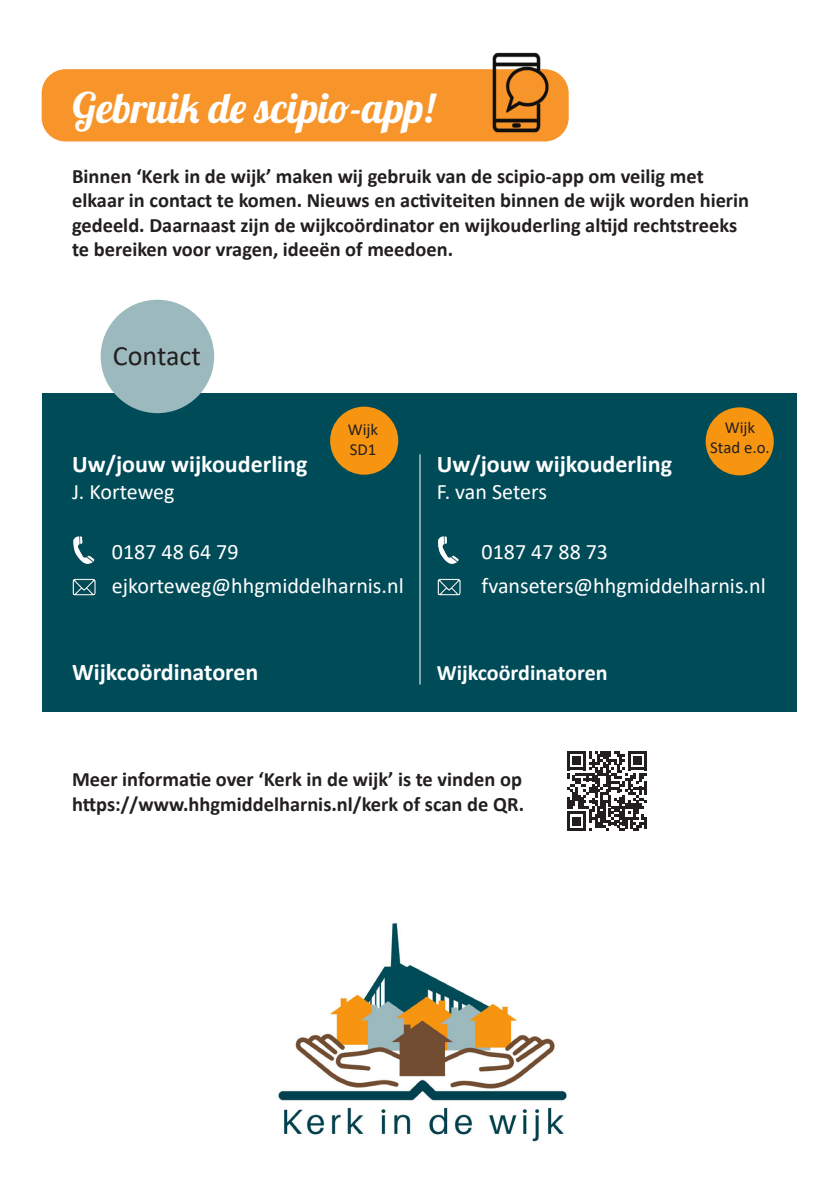
<style>
.page{position:relative;width:840px;height:1191px;background:#fff}
.page>*{position:absolute;margin:0;border:0;box-sizing:border-box;transform-origin:0 0}
.t1{font:42px "Lobster 1.4";color:#fff}
.t2{font:28px "Calibri";color:#231f20}
.t3{font:700 24px "Calibri";color:#fff}
.t4{font:22px "Calibri";color:#fff}
.t5{font:700 22px "Calibri";color:#fff}
.t6{font:700 20.4px/24.4px "Calibri";color:#231f20}
.t7{font:16.8px/20.2px "Calibri";color:#231f20}
</style>
<div class="page">
<div style="left:42px;top:69px;width:526px;height:72px;background:#f7952b;border-radius:24px"></div>
<img style="left:278px;top:923px;width:289px;height:219px">
<div style="left:42px;top:393px;width:754px;height:318px;background:#004b58"></div>
<div style="left:101px;top:300px;width:113px;height:113px;background:#9cb9bd;border-radius:50%"></div>
<img style="left:63px;top:530px;width:39px;height:39px;border-radius:19px">
<img style="left:65px;top:567px;width:38px;height:39px;border-radius:18px">
<img style="left:460px;top:52px;width:109px;height:90px">
<div style="left:330px;top:406px;width:68px;height:69px;background:#f79510;border-radius:50%"></div>
<div style="left:705px;top:407px;width:68px;height:68px;background:#f79510;border-radius:50%"></div>
<hr style="left:419px;top:454px;width:1px;height:230px;background:#fff">
<svg style="left:567px;top:751px;width:79px;height:80px"></svg>
<img style="left:428px;top:530px;width:38px;height:39px;border-radius:19px">
<img style="left:429px;top:567px;width:39px;height:39px;border-radius:18px">
<p class="t1" style="left:72px;top:81px;width:363px">Gebruik de scipio-app!</p>
<p class="t6" style="left:72px;top:163px;width:678px">Binnen ‘Kerk in de wijk’ maken wij gebruik van de scipio-app om veilig met elkaar in contact te komen. Nieuws en activiteiten binnen de wijk worden hierin gedeeld. Daarnaast zijn de wijkcoördinator en wijkouderling altijd rechtstreeks te bereiken voor vragen, ideeën of meedoen.</p>
<p class="t2" style="left:113px;top:336px;width:89px">Contact</p>
<p class="t3" style="left:72px;top:447px;width:237px">Uw/jouw wijkouderling</p>
<p class="t4" style="left:72px;top:476px;width:104px">J. Korteweg</p>
<p class="t7" style="left:347px;top:419px;width:32px">Wijk<br>SD1</p>
<p class="t7" style="left:709px;top:416px;width:61px;text-align:center">Wijk<br>Stad e.o.</p>
<p class="t3" style="left:436px;top:447px;width:237px">Uw/jouw wijkouderling</p>
<p class="t4" style="left:436px;top:476px;width:112px">F. van Seters</p>
<p class="t4" style="left:112px;top:536px;width:128px">0187 48 64 79</p>
<p class="t4" style="left:112px;top:570px;width:293px">ejkorteweg@hhgmiddelharnis.nl</p>
<p class="t3" style="left:72px;top:654px;width:188px">Wijkcoördinatoren</p>
<p class="t4" style="left:481px;top:536px;width:128px">0187 47 88 73</p>
<p class="t4" style="left:481px;top:570px;width:285px">fvanseters@hhgmiddelharnis.nl</p>
<p class="t5" style="left:436px;top:656px;width:172px">Wijkcoördinatoren</p>
<p class="t6" style="left:72px;top:767px;width:453px">Meer informatie over ‘Kerk in de wijk’ is te vinden op https://www.hhgmiddelharnis.nl/kerk of scan de QR.</p>
</div>
